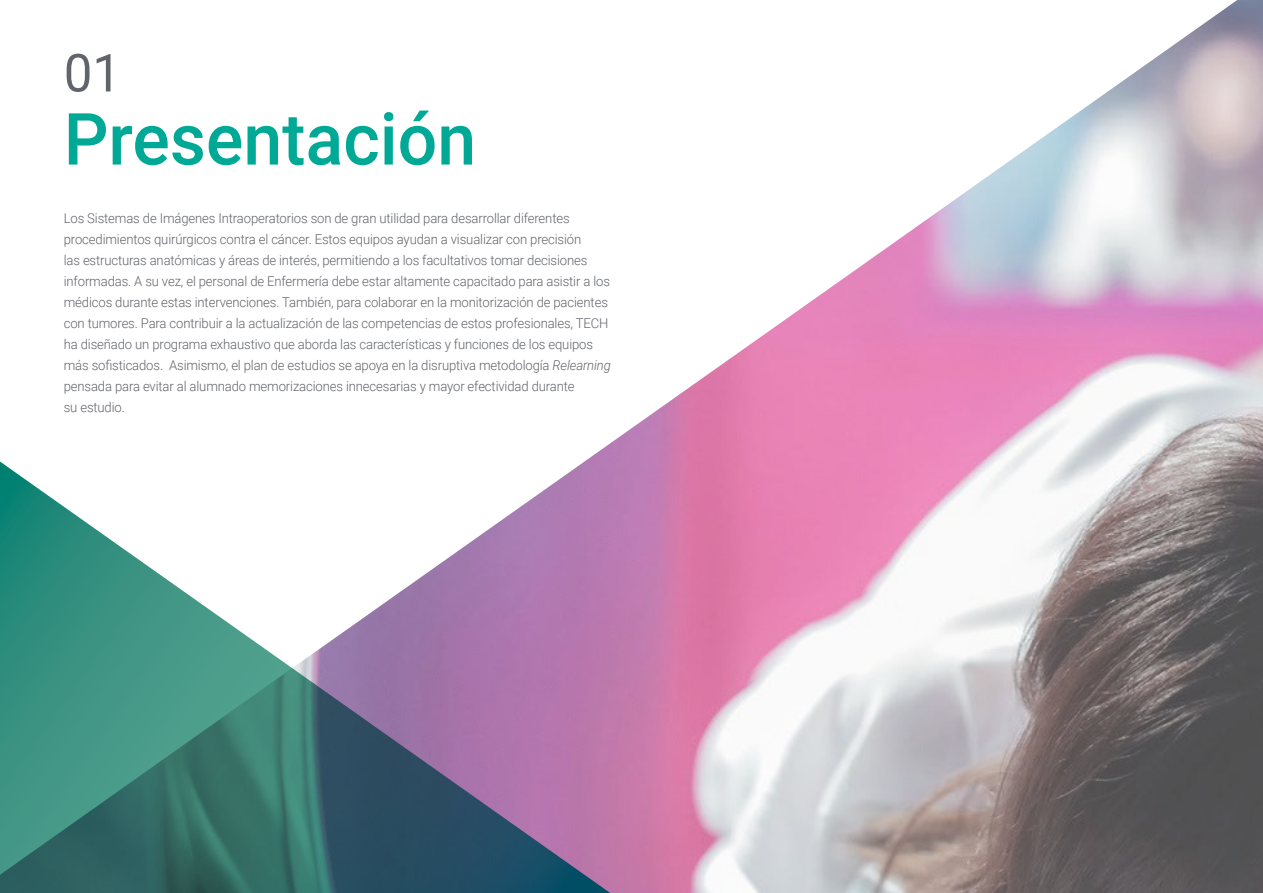
<style>
.page{position:relative;width:1263px;height:893px;background:#fff}
.page>*{position:absolute;margin:0;border:0;box-sizing:border-box;transform-origin:0 0}
.t1{font:500 72px "Roboto";color:#00a996}
.t2{font:52.5px "Roboto";color:#61646a}
.t3{font:300 13.5px/21px "Roboto";letter-spacing:-.01em;color:#61646a}
.s1{font-style:italic}
</style>
<div class="page">
<img style="left:606px;top:0;width:657px;height:893px">
<svg style="left:0;top:446px;width:640px;height:447px"></svg>
<h2 class="t2" style="left:64px;top:36px;width:59px">01</h2>
<h1 class="t1" style="left:64px;top:89px;width:414px">Presentación</h1>
<p class="t3" style="left:64px;top:207px;width:549px">Los Sistemas de Imágenes Intraoperatorios son de gran utilidad para desarrollar diferentes procedimientos quirúrgicos contra el cáncer. Estos equipos ayudan a visualizar con precisión<br>las estructuras anatómicas y áreas de interés, permitiendo a los facultativos tomar decisiones informadas. A su vez, el personal de Enfermería debe estar altamente capacitado para asistir a los médicos durante estas intervenciones. También, para colaborar en la monitorización de pacientes con tumores. Para contribuir a la actualización de las competencias de estos profesionales, TECH ha diseñado un programa exhaustivo que aborda las características y funciones de los equipos más sofisticados. Asimismo, el plan de estudios se apoya en la disruptiva metodología <span class="s1">Relearning </span>pensada para evitar al alumnado memorizaciones innecesarias y mayor efectividad durante<br>su estudio.</p>
</div>
